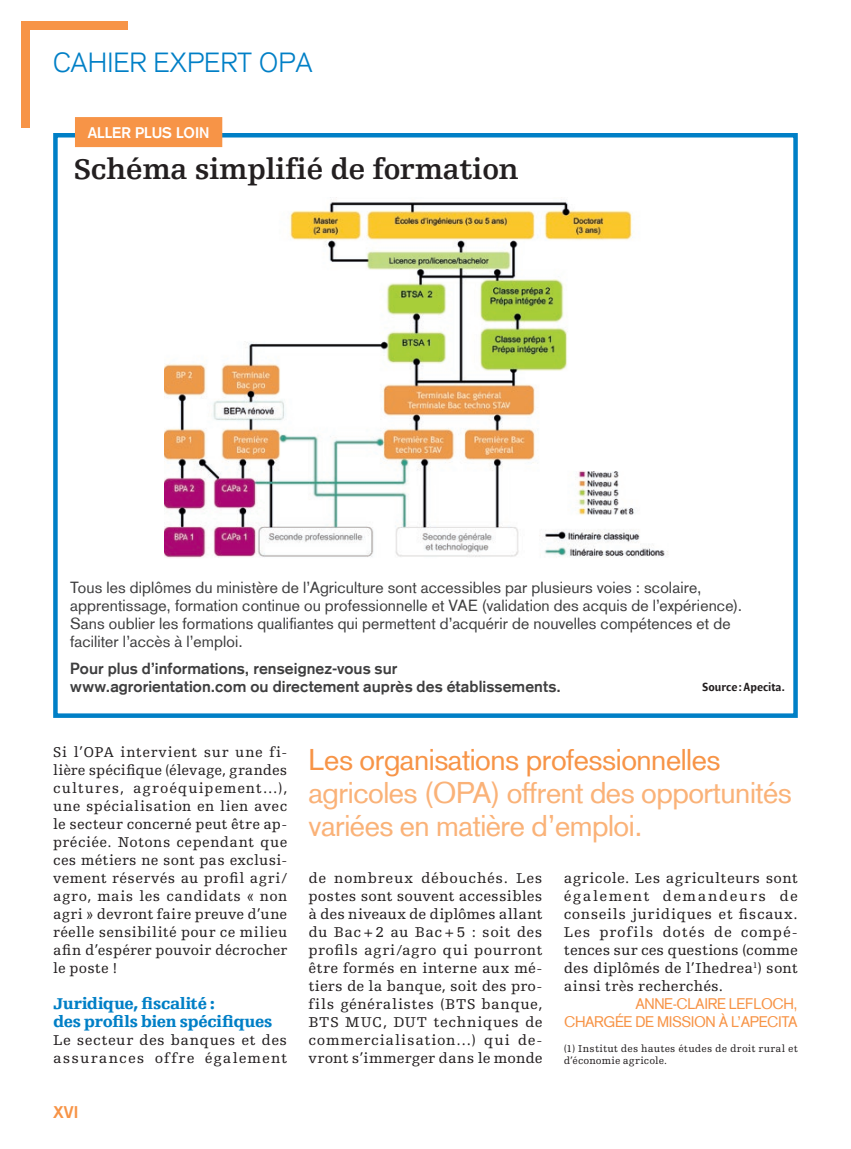
<style>
.page{position:relative;width:851px;height:1149px;background:#fff}
.page>*{position:absolute;margin:0;border:0;box-sizing:border-box;transform-origin:0 0}
.t1{font:700 30px "Egyptienne FLT Std";letter-spacing:-.005em;color:#231f20}
.t2{font:29.25px/33px "Basic Commercial LT Com";letter-spacing:-.015em;color:#fab278}
.t3{font:29.25px "Basic Commercial LT Com";letter-spacing:-.015em;color:#f79447}
.t4{font:300 27px "Basic Commercial LT Com";letter-spacing:.01em;color:#007fc6}
.t5{font:900 16.5px/18px "Egyptienne FLT Std";letter-spacing:-.02em;color:#007fc6}
.t6{font:700 16.5px "Basic Commercial LT Com";color:#f79447}
.t7{font:15.75px/18px "Basic Commercial LT Com";letter-spacing:.005em;color:#3e3e3f}
.t8{font:700 15.75px/18px "Basic Commercial LT Com";letter-spacing:.005em;color:#3e3e3f}
.t9{font:15px/18px "Egyptienne FLT Std";letter-spacing:.03em;color:#231f20;text-align:justify}
.t10{font:15px/18px "Egyptienne FLT Std";letter-spacing:.06em;color:#231f20}
.t11{font:15px/18px "Basic Commercial LT Com";letter-spacing:-.025em;color:#f79447;text-align:right}
.t12{font:700 15px "Basic Commercial LT Com";color:#fff}
.t13{font:500 12px "Beret LT Std";color:#231f20}
.t14{font:10.5px/12px "Egyptienne FLT Std";letter-spacing:.025em;color:#231f20}
</style>
<div class="page">
<div style="left:21px;top:21px;width:107px;height:9px;background:#f79447"></div>
<div style="left:21px;top:21px;width:9px;height:107px;background:#f79447"></div>
<div style="left:53px;top:133px;width:744px;height:584px;border:4px solid #007fc6"></div>
<div style="left:75px;top:117px;width:147px;height:30px;background:#f79447"></div>
<img style="left:164px;top:201px;width:505px;height:357px">
<h3 class="t4" style="left:53px;top:47px;width:260px">CAHIER EXPERT OPA</h3>
<p class="t12" style="left:88px;top:124px;width:123px">ALLER PLUS LOIN</p>
<h1 class="t1" style="left:73px;top:153px;width:447px">Schéma simplifié de formation</h1>
<p class="t7" style="left:70px;top:578px;width:673px">Tous les diplômes du ministère de l’Agriculture sont accessibles par plusieurs voies : scolaire, apprentissage, formation continue ou professionnelle et VAE (validation des acquis de l’expérience).<br>Sans oublier les formations qualifiantes qui permettent d’acquérir de nouvelles compétences et de faciliter l’accès à l’emploi.</p>
<p class="t8" style="left:70px;top:658px;width:492px">Pour plus d’informations, renseignez-vous sur www.agrorientation.com ou directement auprès des établissements.</p>
<p class="t13" style="left:702px;top:679px;width:84px">Source: Apecita.</p>
<p class="t9" style="left:53px;top:742px;width:235px">Si l’OPA intervient sur une fi&shy;lière spécifique (élevage, grandes cultures, agroéquipement…), une spécialisation en lien avec le secteur concerné peut être ap&shy;préciée. Notons cependant que ces métiers ne sont pas exclusi&shy;vement réservés au profil agri/ agro, mais les candidats « non agri » devront faire preuve d’une réelle sensibilité pour ce milieu afin d’espérer pouvoir décrocher le poste !</p>
<p class="t5" style="left:53px;top:994px;width:220px">Juridique, fiscalité :<br>des profils bien spécifiques</p>
<p class="t10" style="left:53px;top:1030px;width:235px">Le secteur des banques et des assurances offre également</p>
<p class="t6" style="left:53px;top:1102px;width:27px">XVI</p>
<h2 class="t3" style="left:308px;top:742px;width:413px">Les organisations professionnelles</h2>
<h2 class="t2" style="left:308px;top:775px;width:485px">agricoles (OPA) offrent des opportunités variées en matière d’emploi.</h2>
<p class="t9" style="left:308px;top:868px;width:235px">de nombreux débouchés. Les postes sont souvent accessibles à des niveaux de diplômes allant du Bac + 2 au Bac + 5 : soit des profils agri/agro qui pourront être formés en interne aux mé&shy;tiers de la banque, soit des pro&shy;fils généralistes (BTS banque, BTS MUC, DUT techniques de commercialisation…) qui de&shy;vront s’immerger dans le monde</p>
<p class="t9" style="left:563px;top:868px;width:235px">agricole. Les agriculteurs sont également demandeurs de conseils juridiques et fiscaux.<br>Les profils dotés de compé&shy;tences sur ces questions (comme des diplômés de l’Ihedrea<sup>1</sup>) sont ainsi très recherchés.</p>
<p class="t11" style="left:564px;top:994px;width:235px">ANNE-CLAIRE LEFLOCH,<br>CHARGÉE DE MISSION À L’APECITA</p>
<p class="t14" style="left:563px;top:1041px;width:235px">(1) Institut des hautes études de droit rural et d’économie agricole.</p>
</div>
